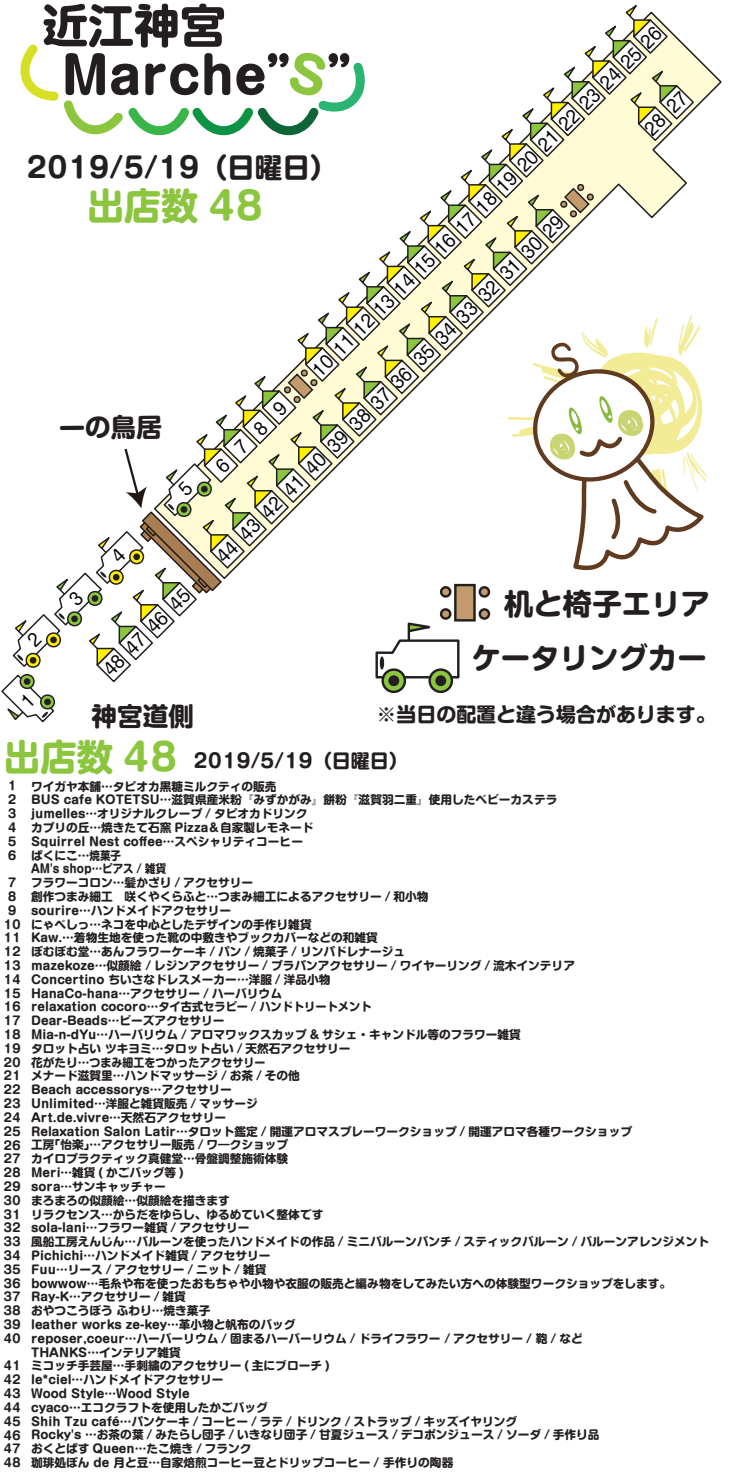
<style>
.page{position:relative;width:735px;height:1474px;background:#fff}
.page>*{position:absolute;margin:0;border:0;box-sizing:border-box;transform-origin:0 0}
.t1{font:700 37.1px "G Shin M Go Pro";color:#8bc63e}
.t2{font:700 29.4px/54.6px "G Shin M Go Pro";color:#231f20;text-align:right}
.t3{font:700 27.65px "G Shin M Go Pro";color:#231f20}
.t4{font:700 25.55px "G Shin M Go Pro";color:#231f20}
.t5{font:700 19.95px "G Shin M Go Pro";color:#231f20}
.t6{font:700 19.07px "G Shin M Go Pro";color:#231f20}
.t7{font:17.15px "Shin M Go Pro";color:#030303}
.t8{font:700 11.72px/13.8px "G Shin M Go Pro";color:#231f20;text-align:justify}
.s1{font-size:36.57px;color:#8bc63e}
</style>
<div class="page">
<svg style="left:1px;top:3px;width:712px;height:720px"></svg>
<h3 class="t7" style="left:327px;top:342px;width:456px;rotate:-45deg">11 12 13 14 15 16 17 18 19 20 21 22 23 24 25 26</h3>
<h3 class="t7" style="left:638px;top:122px;width:54px;rotate:-45deg">28 27</h3>
<h3 class="t3" style="left:26px;top:145px;width:313px">2019/5/19（日曜日）</h3>
<h1 class="t1" style="left:87px;top:176px;width:178px">出店数 48</h1>
<h3 class="t7" style="left:493px;top:267px;width:83px;rotate:-45deg">31 30 29</h3>
<h3 class="t7" style="left:343px;top:417px;width:113px;rotate:-45deg">38 37 36 35</h3>
<h3 class="t4" style="left:59px;top:407px;width:104px;rotate:-1deg">一の鳥居</h3>
<h3 class="t7" style="left:298px;top:461px;width:54px;rotate:-45deg">40 39</h3>
<h3 class="t7" style="left:119px;top:641px;width:53px;rotate:-45deg">47 46</h3>
<h3 class="t4" style="left:92px;top:695px;width:104px">神宮道側</h3>
<h3 class="t7" style="left:210px;top:550px;width:54px;rotate:-45deg">44 43</h3>
<h2 class="t2" style="left:471px;top:572px;width:240px">机と椅子エリアケータリングカー</h2>
<h3 class="t5" style="left:376px;top:698px;width:340px">※当日の配置と違う場合があります。</h3>
<h3 class="t6" style="left:4px;top:745px;width:405px"><span class="s1">出店数 48</span> 2019/5/19（日曜日）</h3>
<p class="t8" style="left:8px;top:777px;width:10px">1<br>2<br>3<br>4<br>5<br>6</p>
<p class="t8" style="left:3px;top:874px;width:19px;text-align:center">7<br>8<br>9<br>10<br>11<br>12<br>13<br>14<br>15<br>16<br>17<br>18<br>19<br>20<br>21<br>22<br>23<br>24<br>25<br>26<br>27<br>28<br>29<br>30<br>31<br>32<br>33<br>34<br>35<br>36<br>37<br>38<br>39<br>40</p>
<p class="t8" style="left:3px;top:1357px;width:19px">41<br>42<br>43<br>44<br>45<br>46<br>47<br>48</p>
<p class="t8" style="left:31px;top:777px;width:679px;text-align:left">ワイガヤ本舗…タピオカ黒糖ミルクティの販売<br>BUS cafe KOTETSU…滋賀県産米粉『みずかがみ』餅粉『滋賀羽二重』使用したベビーカステラ<br>jumelles…オリジナルクレープ / タピオカドリンク<br>カプリの丘…焼きたて石窯 Pizza＆自家製レモネード<br>Squirrel Nest coffee…スペシャリティコーヒー<br>ぱくにこ…焼菓子<br>AM's shop…ピアス / 雑貨<br>フラワーコロン…髪かざり / アクセサリー<br>創作つまみ細工　咲くやくらふと…つまみ細工によるアクセサリー / 和小物<br>sourire…ハンドメイドアクセサリー<br>にゃべしっ…ネコを中心としたデザインの手作り雑貨<br>Kaw.…着物生地を使った靴の中敷きやブックカバーなどの和雑貨<br>ぽむぽむ堂…あんフラワーケーキ / パン / 焼菓子 / リンパドレナージュ<br>mazekoze…似顔絵 / レジンアクセサリー / プラパンアクセサリー / ワイヤーリング / 流木インテリア<br>Concertino ちいさなドレスメーカー…洋服 / 洋品小物<br>HanaCo-hana…アクセサリー / ハーバリウム<br>relaxation cocoro…タイ古式セラピー / ハンドトリートメント<br>Dear-Beads…ビーズアクセサリー<br>Mia-n-dYu…ハーバリウム / アロマワックスカップ &amp; サシェ・キャンドル等のフラワー雑貨<br>タロット占い ツキヨミ…タロット占い / 天然石アクセサリー<br>花がたり…つまみ細工をつかったアクセサリー<br>メナード滋賀里…ハンドマッサージ / お茶 / その他<br>Beach accessorys…アクセサリー<br>Unlimited…洋服と雑貨販売 / マッサージ<br>Art.de.vivre…天然石アクセサリー<br>Relaxation Salon Latir…タロット鑑定 / 開運アロマスプレーワークショップ / 開運アロマ各種ワークショップ<br>工房｢怡楽｣…アクセサリー販売 / ワ―クショップ<br>カイロプラクティック真健堂…骨盤調整施術体験<br>Meri…雑貨 ( かごバッグ等 )<br>sora…サンキャッチャー<br>まろまろの似顔絵…似顔絵を描きます<br>リラクセンス…からだをゆらし、ゆるめていく整体です<br>sola-lani…フラワー雑貨 / アクセサリー<br>風船工房えんじん…バルーンを使ったハンドメイドの作品 / ミニバルーンバンチ / スティックバルーン / バルーンアレンジメント<br>Pichichi…ハンドメイド雑貨 / アクセサリー<br>Fuu…リース / アクセサリー / ニット / 雑貨<br>bowwow…毛糸や布を使ったおもちゃや小物や衣服の販売と編み物をしてみたい方への体験型ワークショップをします。<br>Ray-K…アクセサリー / 雑貨<br>おやつこうぼう ふわり…焼き菓子<br>leather works ze-key…革小物と帆布のバッグ<br>reposer,coeur…ハーバーリウム / 固まるハーバーリウム / ドライフラワー / アクセサリー / 鞄 / など<br>THANKS…インテリア雑貨<br>ミコッチ手芸屋…手刺繍のアクセサリー ( 主にブローチ )<br>le*ciel…ハンドメイドアクセサリー<br>Wood Style…Wood Style<br>cyaco…エコクラフトを使用したかごバッグ<br>Shih Tzu café…パンケーキ / コーヒー / ラテ / ドリンク / ストラップ / キッズイヤリング<br>Rocky's …お茶の葉 / みたらし団子 / いきなり団子 / 甘夏ジュース / デコポンジュース / ソーダ / 手作り品<br>おくとぱす Queen…たこ焼き / フランク<br>珈琲処ぼん de 月と豆…自家焙煎コーヒー豆とドリップコーヒー / 手作りの陶器</p>
</div>
